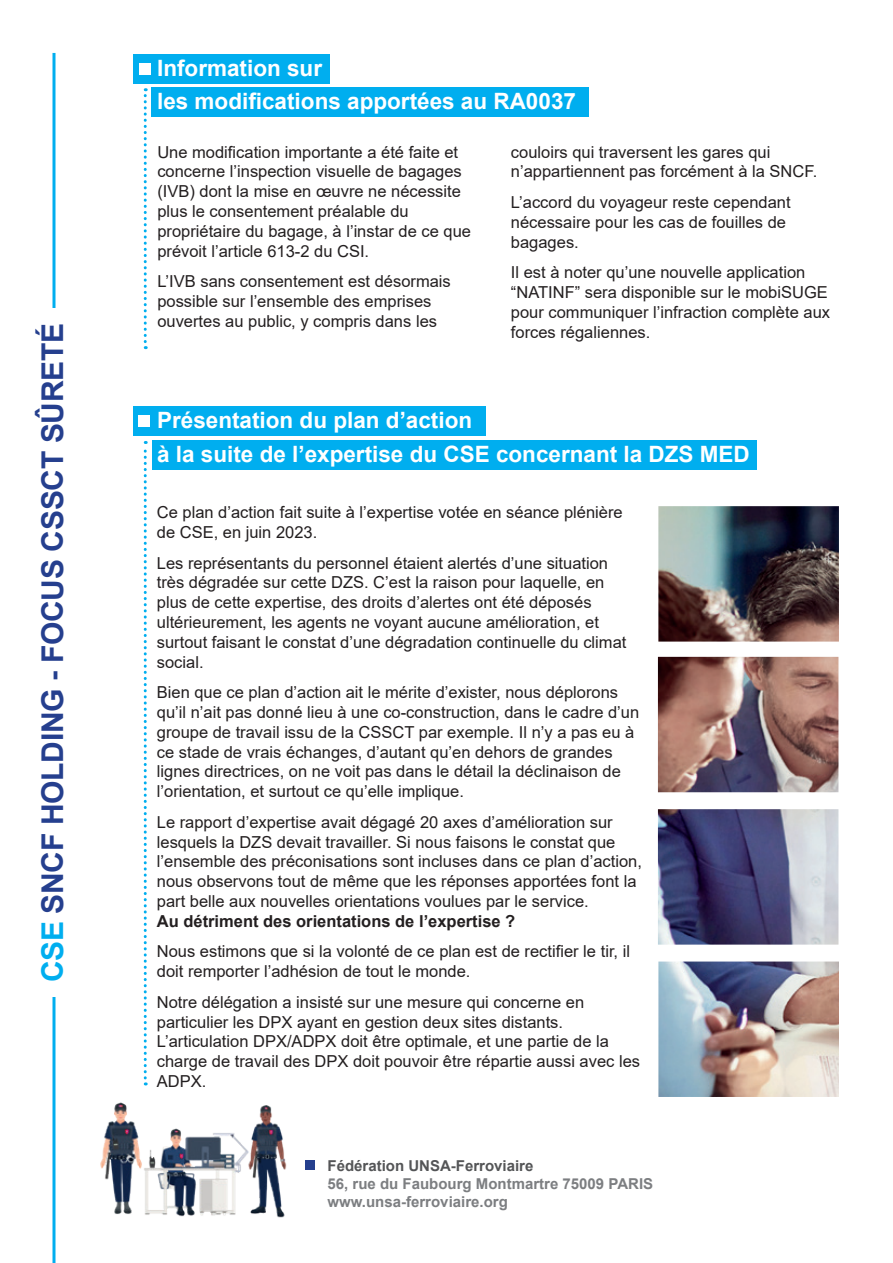
<style>
.page{position:relative;width:893px;height:1263px;background:#fff}
.page>*{position:absolute;margin:0;border:0;box-sizing:border-box;transform-origin:0 0}
.t1{font:700 30px "Arial";letter-spacing:-.01em;color:#253f8e}
.t2{font:700 22.5px/33.8px "Arial";color:#fff}
.t3{font:16.5px/19.8px "Arial";color:#231f20}
.t4{font:700 16.5px "Arial";color:#231f20}
.t5{font:700 15px/18px "Arial";color:#7c7e81}
.t6{font:700 15px "Arial";color:#545557}
.s1{color:#00aeef}
</style>
<div class="page">
<img style="left:658px;top:506px;width:181px;height:591px">
<div style="left:133px;top:54px;width:197px;height:30px;background:#00aeef"></div>
<div style="left:151px;top:88px;width:437px;height:29px;background:#00aeef"></div>
<div style="left:133px;top:406px;width:352px;height:30px;background:#00aeef"></div>
<div style="left:153px;top:440px;width:604px;height:30px;background:#00aeef"></div>
<svg style="left:52px;top:53px;width:4px;height:1210px;background:#3fc2f2"></svg>
<div style="left:41px;top:308px;width:31px;height:689px;background:#fff"></div>
<div style="left:140px;top:63px;width:11px;height:11px;background:#fff"></div>
<div style="left:139px;top:415px;width:11px;height:11px;background:#fff"></div>
<svg style="left:144px;top:88px;width:3px;height:261px"></svg>
<svg style="left:144px;top:441px;width:3px;height:644px"></svg>
<img style="left:100px;top:1102px;width:187px;height:116px">
<div style="left:306px;top:1160px;width:9px;height:10px;background:#253f8e"></div>
<h1 class="t1" style="left:32px;top:982px;width:661px;rotate:-90deg"><span class="s1">CSE</span> SNCF HOLDING - FOCUS CSSCT SÛRETÉ</h1>
<h2 class="t2" style="left:157px;top:51px;width:420px">Information sur<br>les modifications apportées au RA0037</h2>
<p class="t3" style="left:157px;top:142px;width:315px">Une modification importante a été faite et concerne l’inspection visuelle de bagages (IVB) dont la mise en œuvre ne nécessite plus le consentement préalable du propriétaire du bagage, à l’instar de ce que prévoit l’article 613-2 du CSI.</p>
<p class="t3" style="left:157px;top:271px;width:295px">L’IVB sans consentement est désormais possible sur l’ensemble des emprises ouvertes au public, y compris dans les</p>
<p class="t3" style="left:511px;top:142px;width:308px">couloirs qui traversent les gares qui n’appartiennent pas forcément à la SNCF.</p>
<p class="t3" style="left:511px;top:192px;width:281px">L’accord du voyageur reste cependant nécessaire pour les cas de fouilles de bagages.</p>
<p class="t3" style="left:511px;top:262px;width:321px">Il est à noter qu’une nouvelle application “NATINF” sera disponible sur le mobiSUGE pour communiquer l’infraction complète aux forces régaliennes.</p>
<h2 class="t2" style="left:157px;top:403px;width:594px">Présentation du plan d’action<br>à la suite de l’expertise du CSE concernant la DZS MED</h2>
<p class="t3" style="left:157px;top:502px;width:467px">Ce plan d’action fait suite à l’expertise votée en séance plénière de CSE, en juin 2023.</p>
<p class="t3" style="left:157px;top:553px;width:471px">Les représentants du personnel étaient alertés d’une situation très dégradée sur cette DZS. C’est la raison pour laquelle, en plus de cette expertise, des droits d’alertes ont été déposés ultérieurement, les agents ne voyant aucune amélioration, et surtout faisant le constat d’une dégradation continuelle du climat social.</p>
<p class="t3" style="left:157px;top:682px;width:484px">Bien que ce plan d’action ait le mérite d’exister, nous déplorons qu’il n’ait pas donné lieu à une co-construction, dans le cadre d’un groupe de travail issu de la CSSCT par exemple. Il n’y a pas eu à ce stade de vrais échanges, d’autant qu’en dehors de grandes lignes directrices, on ne voit pas dans le détail la déclinaison de l’orientation, et surtout ce qu’elle implique.</p>
<p class="t3" style="left:157px;top:812px;width:487px">Le rapport d’expertise avait dégagé 20 axes d’amélioration sur lesquels la DZS devait travailler. Si nous faisons le constat que l’ensemble des préconisations sont incluses dans ce plan d’action, nous observons tout de même que les réponses apportées font la part belle aux nouvelles orientations voulues par le service.</p>
<p class="t4" style="left:157px;top:909px;width:360px">Au détriment des orientations de l’expertise ?</p>
<p class="t3" style="left:157px;top:942px;width:475px">Nous estimons que si la volonté de ce plan est de rectifier le tir, il doit remporter l’adhésion de tout le monde.</p>
<p class="t3" style="left:157px;top:992px;width:485px">Notre délégation a insisté sur une mesure qui concerne en particulier les DPX ayant en gestion deux sites distants.<br>L’articulation DPX/ADPX doit être optimale, et une partie de la charge de travail des DPX doit pouvoir être répartie aussi avec les ADPX.</p>
<p class="t6" style="left:327px;top:1155px;width:207px">Fédération UNSA-Ferroviaire</p>
<p class="t5" style="left:327px;top:1175px;width:327px">56, rue du Faubourg Montmartre 75009 PARIS www.unsa-ferroviaire.org</p>
</div>
